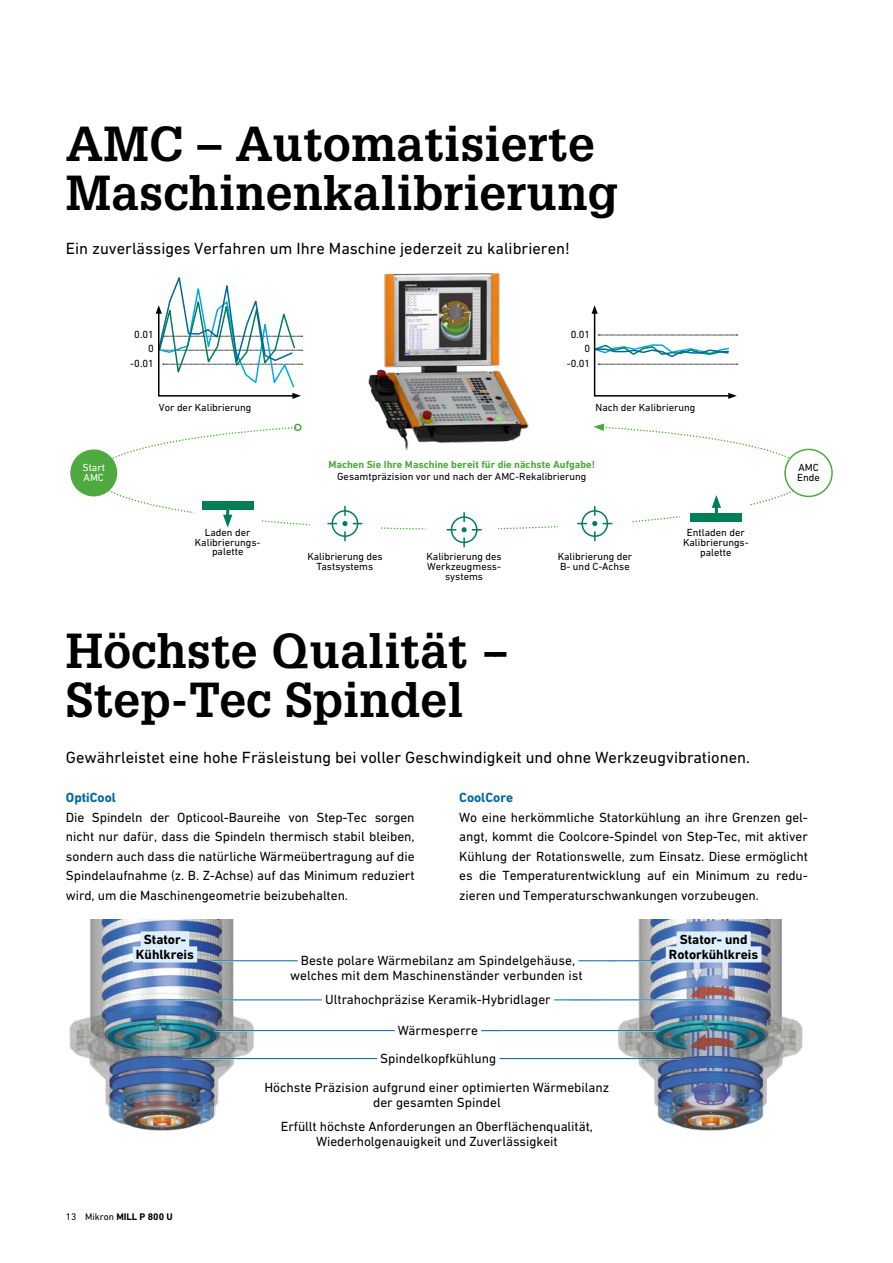
<style>
.page{position:relative;width:893px;height:1263px;background:#fff}
.page>*{position:absolute;margin:0;border:0;box-sizing:border-box;transform-origin:0 0}
.t1{font:700 48px/49.5px "Glypha LT Pro";letter-spacing:.005em;color:#000}
.t2{font:16.5px "DIN Next W1 G";color:#000}
.t3{font:13.5px/19.5px "DIN Next W1 G";color:#000;text-align:center}
.t4{font:700 13.5px/15px "DIN Next W1 G";color:#000;text-align:center}
.t5{font:700 13.5px "DIN Next W1 G";color:#0067a2}
.t6{font:10.5px/9.8px "DIN Next W1 G";color:#000;text-align:center}
.t7{font:700 10.5px "DIN Next W1 G";color:#4ea93f}
.t8{font:10.5px/9.8px "DIN Next W1 G";color:#fff}
.t9{font:700 9.75px "DIN Next W1 G";color:#000}
.s1{font-weight:400}
</style>
<div class="page">
<img style="left:617px;top:919px;width:186px;height:212px">
<img style="left:69px;top:919px;width:189px;height:212px">
<hr style="left:480px;top:1030px;width:179px;height:1px;background:#0067a2">
<hr style="left:485px;top:1058px;width:195px;height:1px;background:#0067a2">
<hr style="left:214px;top:1030px;width:289px;height:1px;background:#0067a2">
<hr style="left:183px;top:1058px;width:327px;height:1px;background:#0067a2">
<hr style="left:165px;top:999px;width:434px;height:2px;background:#fff">
<hr style="left:165px;top:999px;width:434px;height:1px;background:#0067a2">
<hr style="left:211px;top:960px;width:404px;height:1px;background:#0067a2">
<hr style="left:570px;top:999px;width:140px;height:2px;background:#fff">
<hr style="left:570px;top:999px;width:140px;height:1px;background:#0067a2">
<hr style="left:607px;top:960px;width:51px;height:1px;background:#0067a2">
<svg style="left:93px;top:423px;width:716px;height:124px"></svg>
<svg style="left:591px;top:305px;width:147px;height:94px"></svg>
<img style="left:367px;top:273px;width:171px;height:179px">
<div style="left:785px;top:449px;width:47px;height:47px;background:#fff;border-radius:50%"></div>
<div style="left:784px;top:449px;width:49px;height:48px;border:2px solid #4ea93f;border-radius:50%"></div>
<div style="left:70px;top:449px;width:47px;height:47px;background:#4ea93f;border-radius:50%"></div>
<svg style="left:156px;top:277px;width:146px;height:122px"></svg>
<div style="left:141px;top:931px;width:48px;height:16px;background:#ddeffc"></div>
<div style="left:133px;top:946px;width:64px;height:16px;background:#ddeffc"></div>
<div style="left:677px;top:931px;width:74px;height:16px;background:#ddeffc"></div>
<div style="left:666px;top:946px;width:95px;height:16px;background:#ddeffc"></div>
<div style="left:395px;top:1022px;width:86px;height:16px;background:#fff"></div>
<div style="left:377px;top:1050px;width:123px;height:16px;background:#fff"></div>
<div style="left:322px;top:992px;width:232px;height:16px;background:#fff"></div>
<div style="left:298px;top:953px;width:280px;height:16px;background:#fff"></div>
<h1 class="t1" style="left:66px;top:118px;width:554px">AMC – Automatisierte<br>Maschinenkalibrierung</h1>
<p class="t2" style="left:66px;top:239px;width:505px">Ein zuverlässiges Verfahren um Ihre Maschine jederzeit zu kalibrieren!</p>
<p class="t8" style="left:82px;top:463px;width:24px">Start<br>AMC</p>
<p class="t6" style="left:134px;top:330px;width:21px">0.01</p>
<p class="t6" style="left:130px;top:359px;width:25px">-0.01</p>
<p class="t6" style="left:148px;top:343px;width:7px">0</p>
<p class="t6" style="left:571px;top:330px;width:21px">0.01</p>
<p class="t6" style="left:567px;top:359px;width:25px">-0.01</p>
<p class="t6" style="left:585px;top:343px;width:7px">0</p>
<p class="t6" style="left:159px;top:403px;width:94px">Vor der Kalibrierung</p>
<p class="t6" style="left:595px;top:403px;width:101px">Nach der Kalibrierung</p>
<p class="t7" style="left:328px;top:459px;width:268px">Machen Sie Ihre Maschine bereit für die nächste Aufgabe!</p>
<p class="t6" style="left:337px;top:472px;width:251px">Gesamtpräzision vor und nach der AMC-Rekalibrierung</p>
<p class="t6" style="left:195px;top:527px;width:66px">Laden der<br>Kalibrierungs&shy;palette</p>
<p class="t6" style="left:683px;top:527px;width:66px">Entladen der<br>Kalibrierungs&shy;palette</p>
<p class="t6" style="left:307px;top:551px;width:77px">Kalibrierung des<br>Tastsystems</p>
<p class="t6" style="left:558px;top:551px;width:76px;text-align:left">Kalibrierung der<br>B- und C-Achse</p>
<p class="t6" style="left:426px;top:551px;width:77px">Kalibrierung des<br>Werkzeugmess&shy;systems</p>
<h1 class="t1" style="left:66px;top:624px;width:445px">Höchste Qualität --<br>Step-Tec Spindel</h1>
<p class="t2" style="left:66px;top:748px;width:686px">Gewährleistet eine hohe Fräsleistung bei voller Geschwindigkeit und ohne Werkzeugvibrationen.</p>
<p class="t6" style="left:797px;top:462px;width:24px;text-align:left">AMC<br>Ende</p>
<p class="t5" style="left:66px;top:789px;width:52px">OptiCool</p>
<p class="t5" style="left:459px;top:789px;width:55px">CoolCore</p>
<p class="t3" style="left:66px;top:807px;width:350px;text-align:justify">Die Spindeln der Opticool-Baureihe von Step-Tec sorgen nicht nur dafür, dass die Spindeln thermisch stabil bleiben, sondern auch dass die natürliche Wärmeübertragung auf die Spindelaufnahme (z. B. Z-Achse) auf das Minimum reduziert wird, um die Maschinengeometrie beizubehalten.</p>
<p class="t3" style="left:459px;top:807px;width:350px;text-align:justify">Wo eine herkömmliche Statorkühlung an ihre Grenzen gel&shy;angt, kommt die Coolcore-Spindel von Step-Tec, mit aktiver Kühlung der Rotationswelle, zum Einsatz. Diese ermöglicht es die Temperaturentwicklung auf ein Minimum zu redu&shy;zieren und Temperaturschwankungen vorzubeugen.</p>
<p class="t4" style="left:136px;top:932px;width:60px">Stator-<br>Kühlkreis</p>
<p class="t4" style="left:669px;top:932px;width:91px">Stator- und<br>Rotorkühlkreis</p>
<p class="t3" style="left:290px;top:953px;width:294px;line-height:15px">Beste polare Wärmebilanz am Spindelgehäuse, welches mit dem Maschinenständer verbunden ist</p>
<p class="t3" style="left:325px;top:990px;width:227px">Ultrahochpräzise Keramik-Hybridlager</p>
<p class="t9" style="left:66px;top:1211px;width:108px"><span class="s1">13 Mikron</span> MILL P 800 U</p>
<p class="t3" style="left:264px;top:1016px;width:346px;line-height:28.5px">Wärmesperre<br>Spindelkopfkühlung<br>Höchste Präzision aufgrund einer optimierten Wärmebilanz</p>
<p class="t3" style="left:281px;top:1090px;width:314px;line-height:24px">der gesamten Spindel<br>Erfüllt höchste Anforderungen an Oberflächenqualität,</p>
<p class="t3" style="left:316px;top:1131px;width:243px">Wiederholgenauigkeit und Zuverlässigkeit</p>
</div>
